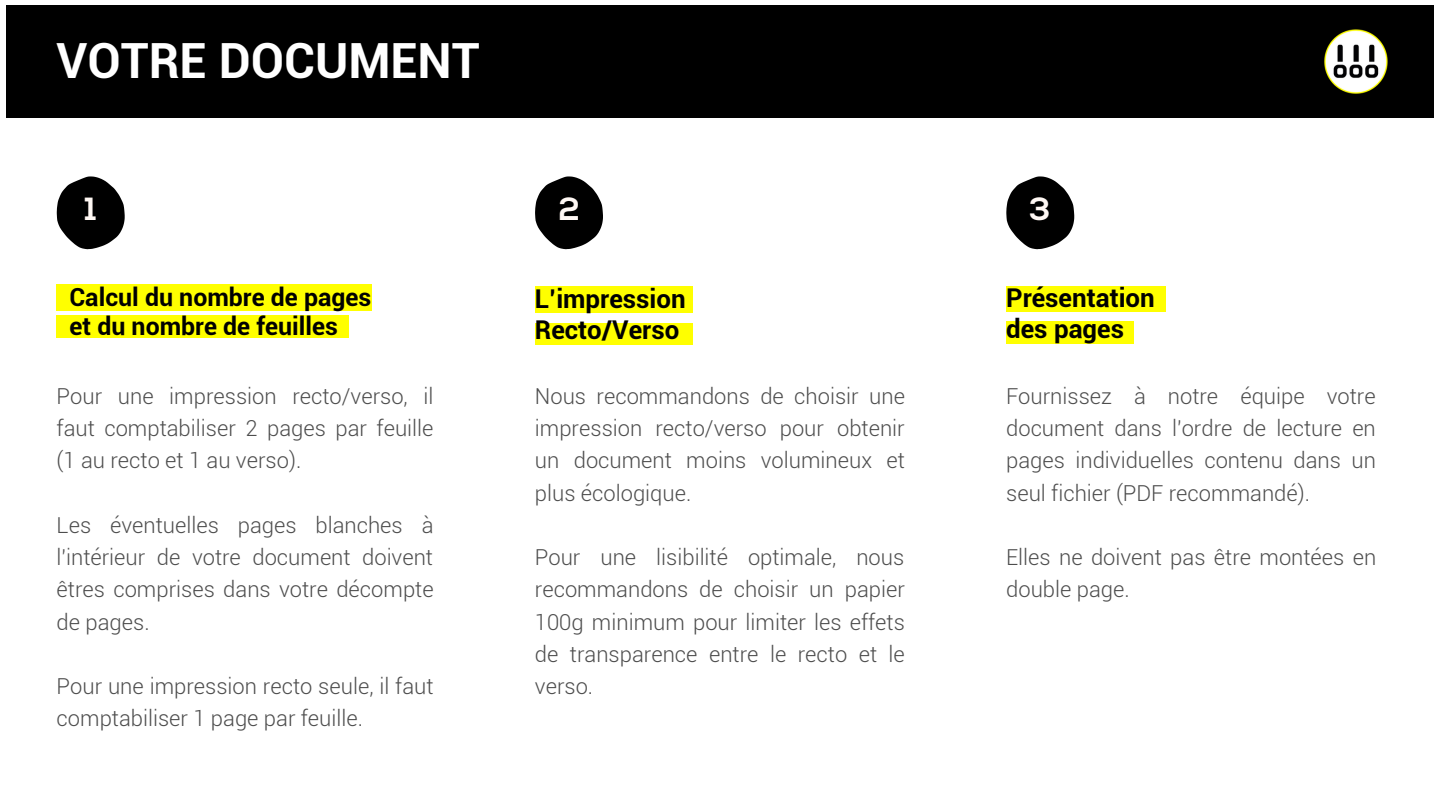
<style>
.page{position:relative;width:1440px;height:810px;background:#fff}
.page>*{position:absolute;margin:0;border:0;box-sizing:border-box;transform-origin:0 0}
.t1{font:700 48.5px "Roboto";color:#fff}
.t2{font:700 32px "Nexa";color:#fff8f4}
.t3{font:700 25.9px/30.8px "Roboto";color:#000}
.t4{font:700 24.9px/29.2px "Roboto";color:#000}
.t5{font:300 22px/32.2px "Roboto";color:#4d4d4d;text-align:justify}
</style>
<div class="page">
<div style="left:6px;top:5px;width:1428px;height:113px;background:#000"></div>
<img style="left:1324px;top:29px;width:64px;height:65px">
<svg style="left:57px;top:176px;width:68px;height:73px"></svg>
<div style="left:1006px;top:286px;width:160px;height:25px;background:#ff0"></div>
<div style="left:1006px;top:321px;width:127px;height:23px;background:#ff0"></div>
<div style="left:535px;top:286px;width:158px;height:27px;background:#ff0"></div>
<div style="left:535px;top:323px;width:158px;height:21px;background:#ff0"></div>
<div style="left:57px;top:285px;width:315px;height:25px;background:#ff0"></div>
<div style="left:57px;top:315px;width:292px;height:23px;background:#ff0"></div>
<svg style="left:535px;top:176px;width:68px;height:73px"></svg>
<svg style="left:1006px;top:176px;width:68px;height:73px"></svg>
<h1 class="t1" style="left:57px;top:33px;width:425px">VOTRE DOCUMENT</h1>
<h2 class="t2" style="left:85px;top:196px;width:13px">1</h2>
<h2 class="t2" style="left:559px;top:196px;width:22px">2</h2>
<h2 class="t2" style="left:1030px;top:196px;width:22px">3</h2>
<p class="t4" style="left:69px;top:283px;width:303px">Calcul du nombre de pages et du nombre de feuilles</p>
<p class="t5" style="left:57px;top:380px;width:378px">Pour une impression recto/verso, il faut comptabiliser 2 pages par feuille (1 au recto et 1 au verso).</p>
<p class="t5" style="left:57px;top:509px;width:379px">Les éventuelles pages blanches à l'intérieur de votre document doivent êtres comprises dans votre décompte de pages.</p>
<p class="t5" style="left:57px;top:670px;width:378px">Pour une impression recto seule, il faut comptabiliser 1 page par feuille.</p>
<p class="t3" style="left:535px;top:284px;width:152px">L’impression<br>Recto/Verso</p>
<p class="t5" style="left:535px;top:380px;width:372px">Nous recommandons de choisir une impression recto/verso pour obtenir un document moins volumineux et plus écologique.</p>
<p class="t5" style="left:535px;top:541px;width:371px">Pour une lisibilité optimale, nous recommandons de choisir un papier 100g minimum pour limiter les effets de transparence entre le recto et le verso.</p>
<p class="t3" style="left:1006px;top:283px;width:150px">Présentation des pages</p>
<p class="t5" style="left:1006px;top:380px;width:371px">Fournissez à notre équipe votre document dans l'ordre de lecture en pages individuelles contenu dans un seul fichier (PDF recommandé).</p>
<p class="t5" style="left:1006px;top:541px;width:372px">Elles ne doivent pas être montées en double page.</p>
</div>
